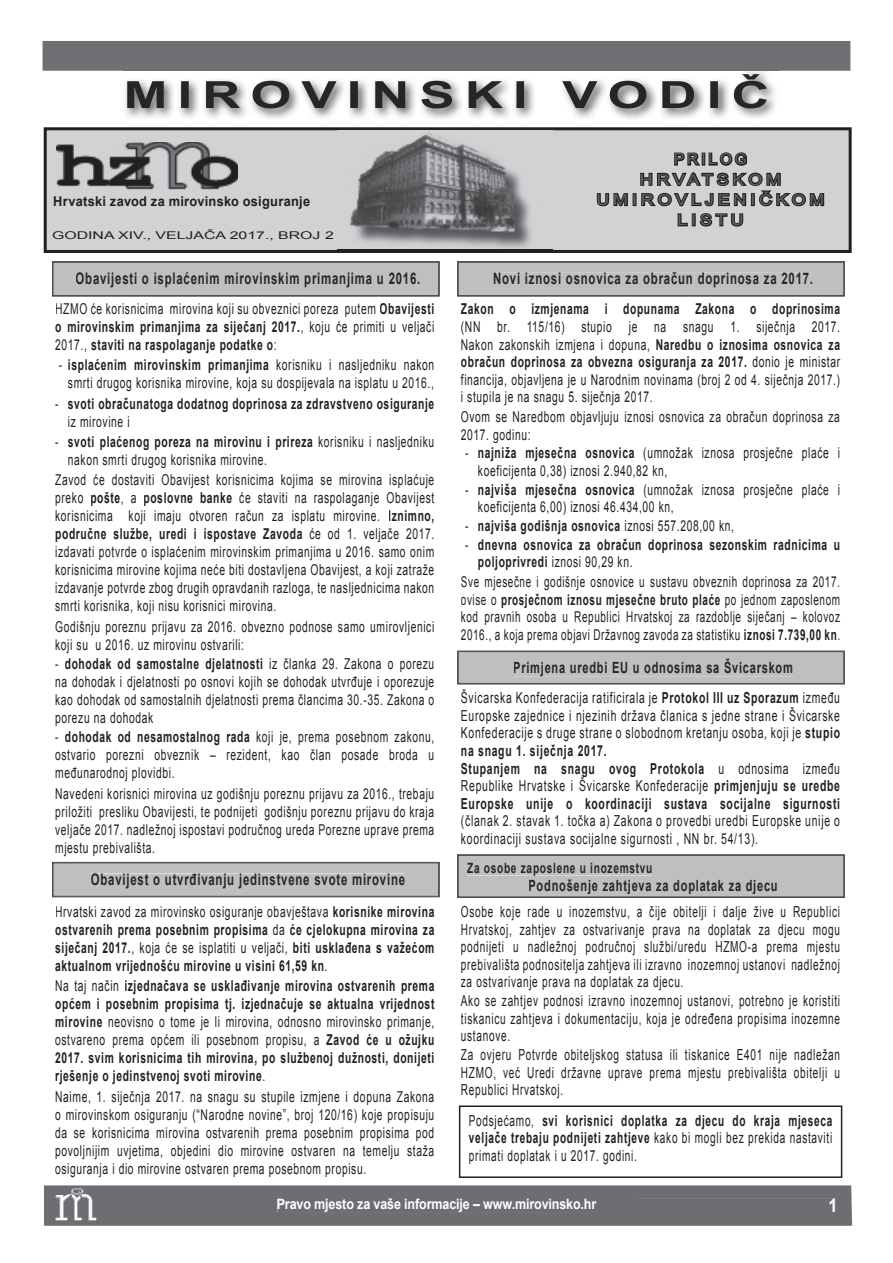
<style>
.page{position:relative;width:893px;height:1263px;background:#fff}
.page>*{position:absolute;margin:0;border:0;box-sizing:border-box;transform-origin:0 0}
.t1{font:700 18.75px "Arial";color:#fff;scale:.88 1}
.t2{font:700 15.9px "Arial";letter-spacing:.07em;color:#282526;scale:.71 1}
.t3{font:700 15.45px "Arial";letter-spacing:.07em;color:#282526;scale:.71 1}
.t4{font:15.15px/17.9px "Arial";letter-spacing:.07em;color:#231f20;scale:.66 1}
.t5{font:15.15px/17.7px "Arial";letter-spacing:.07em;color:#231f20;scale:.69 1}
.t6{font:700 15.15px/17.7px "Arial";letter-spacing:.07em;color:#231f20;text-align:justify;scale:.66 1}
.t7{font:15px/18px "Arial";letter-spacing:.06em;color:#231f20;text-align:justify;scale:.69 1}
.t8{font:700 15px/18px "Arial";letter-spacing:.06em;color:#231f20;scale:.69 1}
.t9{font:15px/17.7px "Arial";letter-spacing:.06em;color:#231f20;text-align:justify;scale:.66 1}
.t10{font:15px/20.2px "Arial";letter-spacing:.22em;color:#636366;text-align:center}
.t11{font:700 14.25px "Arial";letter-spacing:-.01em;color:#fff;scale:.88 1}
.t12{font:700 14.25px "Arial";letter-spacing:.07em;color:#282526;scale:.71 1}
.t13{font:700 13.5px "Arial";letter-spacing:.02em;color:#231f20;scale:.95 1}
.t14{font:10.65px "Arial";color:#231f20;scale:1.48 1}
.s1{font-weight:700}
.s2{font-weight:400}
</style>
<div class="page">
<svg style="left:44px;top:1185px;width:808px;height:41px;background:#717275"></svg>
<svg style="left:44px;top:127px;width:808px;height:126px;background:#bfc0c2"></svg>
<div style="left:43px;top:41px;width:807px;height:30px;background:#6f7073"></div>
<svg style="left:596px;top:151px;width:229px;height:77px;background:#acacae"></svg>
<img style="left:124px;top:69px;width:654px;height:50px">
<img style="left:127px;top:73px;width:640px;height:35px">
<img style="left:338px;top:131px;width:214px;height:122px">
<img style="left:338px;top:250px;width:214px;height:1px">
<img style="left:56px;top:142px;width:181px;height:48px">
<svg style="left:52px;top:261px;width:388px;height:36px;background:#b3b3b5"></svg>
<svg style="left:52px;top:862px;width:388px;height:35px;background:#b6b6b8"></svg>
<svg style="left:457px;top:261px;width:388px;height:36px;background:#b3b3b5"></svg>
<svg style="left:457px;top:651px;width:388px;height:33px;background:#b6b7b9"></svg>
<svg style="left:457px;top:854px;width:388px;height:44px;background:#b5b5b7"></svg>
<svg style="left:459px;top:1105px;width:383px;height:73px"></svg>
<p class="t13" style="left:53px;top:192px;width:272px">Hrvatski zavod za mirovinsko osiguranje</p>
<p class="t14" style="left:52px;top:228px;width:192px">GODINA XIV., VELJAČA 2017., BROJ 2</p>
<p class="t2" style="left:76px;top:268px;width:487px">Obavijesti o isplaćenim mirovinskim primanjima u 2016.</p>
<p class="t7" style="left:55px;top:300px;width:551px">HZMO će korisnicima mirovina koji su obveznici poreza putem <span class="s1">Obavijesti o mirovinskim primanjima za siječanj 2017.</span>, koju će primiti u veljači 2017., <span class="s1">staviti na raspolaganje podatke o</span>:</p>
<p class="t7" style="left:59px;top:356px;width:546px;text-align:center">- <span class="s1">isplaćenim mirovinskim primanjima</span> korisniku i nasljedniku nakon smrti drugog korisnika mirovine, koja su dospijevala na isplatu u 2016.,</p>
<p class="t8" style="left:68px;top:395px;width:533px;text-indent:-13px"><span class="s2">-</span> svoti obračunatoga dodatnog doprinosa za zdravstveno osiguranje <span class="s2">iz mirovine i</span></p>
<p class="t7" style="left:68px;top:433px;width:533px;text-indent:-13px">- <span class="s1">svoti plaćenog poreza na mirovinu i prireza</span> korisniku i nasljedniku nakon smrti drugog korisnika mirovine.</p>
<p class="t7" style="left:55px;top:471px;width:551px">Zavod će dostaviti Obavijest korisnicima kojima se mirovina isplaćuje preko <span class="s1">pošte</span>, a <span class="s1">poslovne banke</span> će staviti na raspolaganje Obavijest korisnicima koji imaju otvoren račun za isplatu mirovine. <span class="s1">Iznimno, područne službe, uredi i ispostave Zavoda</span> će od 1. veljače 2017. izdavati potvrde o isplaćenim mirovinskim primanjima u 2016. samo onim korisnicima mirovine kojima neće biti dostavljena Obavijest, a koji zatraže izdavanje potvrde zbog drugih opravdanih razloga, te nasljednicima nakon smrti korisnika, koji nisu korisnici mirovina.</p>
<p class="t7" style="left:55px;top:618px;width:551px">Godišnju poreznu prijavu za 2016. obvezno podnose samo umirovljenici koji su u 2016. uz mirovinu ostvarili:</p>
<p class="t7" style="left:55px;top:655px;width:551px">- <span class="s1">dohodak od samostalne djelatnosti</span> iz članka 29. Zakona o porezu na dohodak i djelatnosti po osnovi kojih se dohodak utvrđuje i oporezuje kao dohodak od samostalnih djelatnosti prema člancima 30.-35. Zakona o porezu na dohodak</p>
<p class="t7" style="left:55px;top:728px;width:551px">- <span class="s1">dohodak od nesamostalnog rada</span> koji je, prema posebnom zakonu, ostvario porezni obveznik – rezident, kao član posade broda u međunarodnoj plovidbi.</p>
<p class="t7" style="left:55px;top:785px;width:551px">Navedeni korisnici mirovina uz godišnju poreznu prijavu za 2016., trebaju priložiti presliku Obavijesti, te podnijeti godišnju poreznu prijavu do kraja veljače 2017. nadležnoj ispostavi područnog ureda Porezne uprave prema mjestu prebivališta.</p>
<p class="t2" style="left:91px;top:869px;width:444px">Obavijest o utvrđivanju jedinstvene svote mirovine</p>
<p class="t8" style="left:55px;top:903px;width:551px;text-align:justify"><span class="s2">Hrvatski zavod za mirovinsko osiguranje obavještava</span> korisnike mirovina ostvarenih prema posebnim propisima <span class="s2">da</span> će cjelokupna mirovina za siječanj 2017.<span class="s2">, koja će se isplatiti u veljači,</span> biti usklađena s važećom aktualnom vrijednošću mirovine u visini 61,59 kn<span class="s2">.</span></p>
<p class="t8" style="left:55px;top:978px;width:551px;text-align:justify"><span class="s2">Na taj način</span> izjednačava se usklađivanje mirovina ostvarenih prema općem i posebnim propisima tj. izjednačuje se aktualna vrijednost mirovine <span class="s2">neovisno o tome je li mirovina, odnosno mirovinsko primanje, ostvareno prema općem ili posebnom propisu, a</span> Zavod će u ožujku 2017. svim korisnicima tih mirovina, po službenoj dužnosti, donijeti rješenje o jedinstvenoj svoti mirovine<span class="s2">.</span></p>
<p class="t7" style="left:55px;top:1088px;width:551px">Naime, 1. siječnja 2017. na snagu su stupile izmjene i dopuna Zakona o mirovinskom osiguranju (“Narodne novine”, broj 120/16) koje propisuju da se korisnicima mirovina ostvarenih prema posebnim propisima pod povoljnijim uvjetima, objedini dio mirovine ostvaren na temelju staža osiguranja i dio mirovine ostvaren prema posebnom propisu.</p>
<p class="t10" style="left:597px;top:149px;width:229px">PRILOG<br>HRVATSKOM<br>UMIROVLJENIČKOM<br>LISTU</p>
<p class="t2" style="left:493px;top:268px;width:452px">Novi iznosi osnovica za obračun doprinosa za 2017.</p>
<p class="t8" style="left:461px;top:300px;width:551px">Zakon o izmjenama i dopunama Zakona o doprinosima</p>
<p class="t7" style="left:461px;top:318px;width:551px">(NN br. 115/16) stupio je na snagu 1. siječnja 2017.<br>Nakon zakonskih izmjena i dopuna, <span class="s1">Naredbu o iznosima osnovica za obračun doprinosa za obvezna osiguranja za 2017.</span> donio je ministar financija, objavljena je u Narodnim novinama (broj 2 od 4. siječnja 2017.) i stupila je na snagu 5. siječnja 2017.</p>
<p class="t7" style="left:461px;top:408px;width:551px">Ovom se Naredbom objavljuju iznosi osnovica za obračun doprinosa za<br>2017. godinu:</p>
<p class="t7" style="left:478px;top:444px;width:526px;text-indent:-13px">- <span class="s1">najniža mjesečna osnovica</span> (umnožak iznosa prosječne plaće i koeficijenta 0,38) iznosi 2.940,82 kn,</p>
<p class="t7" style="left:478px;top:481px;width:526px;text-indent:-13px">- <span class="s1">najviša mjesečna osnovica</span> (umnožak iznosa prosječne plaće i koeficijenta 6,00) iznosi 46.434,00 kn,</p>
<p class="t8" style="left:465px;top:517px;width:391px"><span class="s2">-</span> najviša godišnja osnovica <span class="s2">iznosi 557.208,00 kn,</span></p>
<p class="t8" style="left:478px;top:536px;width:526px;text-indent:-13px"><span class="s2">-</span> dnevna osnovica za obračun doprinosa sezonskim radnicima u poljoprivredi <span class="s2">iznosi 90,29 kn.</span></p>
<p class="t9" style="left:461px;top:573px;width:576px">Sve mjesečne i godišnje osnovice u sustavu obveznih doprinosa za 2017. ovise o <span class="s1">prosječnom iznosu mjesečne bruto plaće</span> po jednom zaposlenom kod pravnih osoba u Republici Hrvatskoj za razdoblje siječanj – kolovoz 2016., a koja prema objavi Državnog zavoda za statistiku <span class="s1">iznosi 7.739,00 kn</span>.</p>
<p class="t3" style="left:513px;top:657px;width:395px">Primjena uredbi EU u odnosima sa Švicarskom</p>
<p class="t5" style="left:461px;top:689px;width:551px">Švicarska Konfederacija ratificirala je <span class="s1">Protokol III uz Sporazum</span> između Europske zajednice i njezinih država članica s jedne strane i Švicarske Konfederacije s druge strane o slobodnom kretanju osoba, koji je <span class="s1">stupio na snagu 1. siječnja 2017.<br>Stupanjem na snagu ovog Protokola</span> u odnosima između Republike Hrvatske i Švicarske Konfederacije <span class="s1">primjenjuju se uredbe Europske unije o koordinaciji sustava socijalne sigurnosti</span></p>
<p class="t5" style="left:461px;top:812px;width:551px">(članak 2. stavak 1. točka a) Zakona o provedbi uredbi Europske unije o koordinaciji sustava socijalne sigurnosti , NN br. 54/13).</p>
<p class="t12" style="left:467px;top:858px;width:263px">Za osobe zaposlene u inozemstvu</p>
<p class="t3" style="left:528px;top:875px;width:352px">Podnošenje zahtjeva za doplatak za djecu</p>
<p class="t4" style="left:461px;top:903px;width:576px">Osobe koje rade u inozemstvu, a čije obitelji i dalje žive u Republici Hrvatskoj, zahtjev za ostvarivanje prava na doplatak za djecu mogu podnijeti u nadležnoj područnoj službi/uredu HZMO-a prema mjestu prebivališta podnositelja zahtjeva ili izravno inozemnoj ustanovi nadležnoj za ostvarivanje prava na doplatak za djecu.<br>Ako se zahtjev podnosi izravno inozemnoj ustanovi, potrebno je koristiti tiskanicu zahtjeva i dokumentaciju, koja je određena propisima inozemne ustanove.<br>Za ovjeru Potvrde obiteljskog statusa ili tiskanice E401 nije nadležan HZMO, već Uredi državne uprave prema mjestu prebivališta obitelji u Republici Hrvatskoj.</p>
<p class="t6" style="left:469px;top:1112px;width:552px"><span class="s2">Podsjećamo,</span> svi korisnici doplatka za djecu do kraja mjeseca veljače trebaju podnijeti zahtjeve <span class="s2">kako bi mogli bez prekida nastaviti primati doplatak i u 2017. godini.</span></p>
<p class="t11" style="left:277px;top:1194px;width:365px">Pravo mjesto za vaše informacije – www.mirovinsko.hr</p>
<p class="t1" style="left:829px;top:1193px;width:12px">1</p>
</div>
